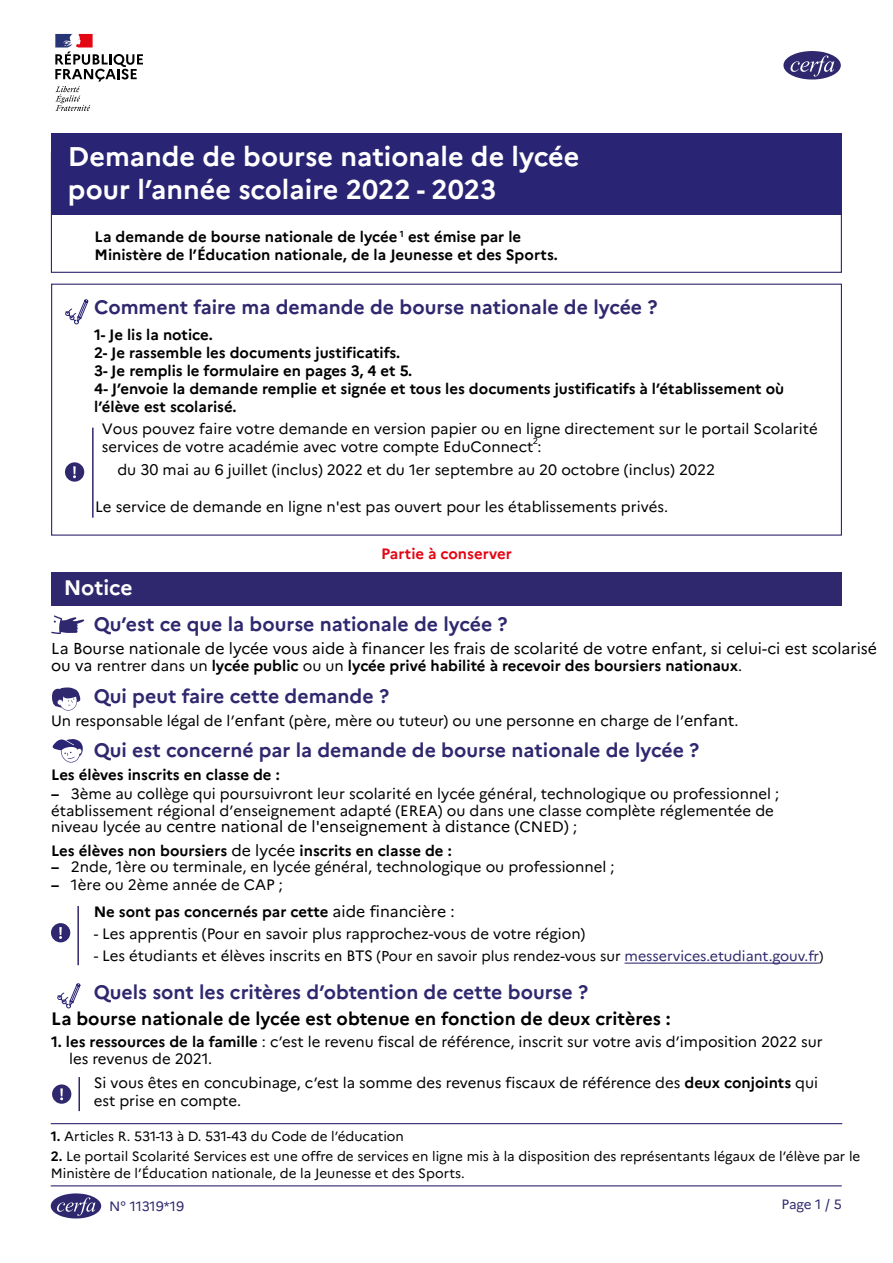
<style>
.page{position:relative;width:893px;height:1263px;background:#fff}
.page>*{position:absolute;margin:0;border:0;box-sizing:border-box;transform-origin:0 0}
.H1_Titre_du_document{font:700 27px/32.4px "Marianne";color:#fff}
.H2_Titre_de_l_encart{font:700 21px "Marianne";letter-spacing:-.005em;color:#fff}
.H3_Sous-titre_1{font:700 19.5px "Marianne";color:#2f286e}
.H4_sous-titres_formu{font:700 18px "Marianne";color:#000}
.Texte_noir{font:15.75px "Marianne";color:#000}
.Texte_important{font:15px/18.3px "Marianne";color:#000}
.Texte_noir-2{font:15px/16.2px "Marianne";color:#000}
.H3_Sous-titre_1-2{font:700 15px/18px "Marianne";color:#000}
.Texte_important-2{font:700 15px/18px "Marianne";color:#000}
.Texte_noir-3{font:700 15px "Marianne";color:#000}
.consigne{font:700 15px "Marianne";color:#e30613}
.légende{font:13.5px/16.2px "Marianne";color:#000}
.t1{font:13.5px "Marianne";letter-spacing:-.015em;color:#2f286e}
.Texte_important-3{font:8.7px "Marianne";color:#000}
.s1{font-style:inherit}
.s2{font-weight:400;font-size:15.75px}
.s3{font-weight:400}
.s4{font-size:15.75px}
.s5{font-weight:700}
.s6{font-size:15px}
.s7{font-size:14.25px}
.s8{font-size:14.25px;color:#2f286e}
.s9{font-size:13.5px}
</style>
<div class="page">
<svg style="left:50px;top:1193px;width:51px;height:25px"></svg>
<hr style="left:51px;top:1185px;width:791px;height:1px;background:#2f286e">
<div style="left:51px;top:284px;width:791px;height:252px;border:1px solid #2f286e"></div>
<hr style="left:92px;top:428px;width:2px;height:90px;background:#2f286e">
<div style="left:65px;top:462px;width:19px;height:20px;background:#2f286e;border-radius:50%"></div>
<svg style="left:73px;top:466px;width:3px;height:12px"></svg>
<div style="left:51px;top:134px;width:791px;height:81px;background:#292473"></div>
<svg style="left:55px;top:34px;width:88px;height:77px"></svg>
<hr style="left:51px;top:1123px;width:791px;height:1px;background:#2f286e">
<div style="left:51px;top:572px;width:791px;height:33px;background:#2f286e"></div>
<hr style="left:625px;top:962px;width:194px;height:2px;background:#2f286e">
<hr style="left:78px;top:1077px;width:2px;height:34px;background:#2f286e">
<hr style="left:77px;top:906px;width:2px;height:59px;background:#2f286e">
<div style="left:52px;top:1084px;width:19px;height:20px;background:#2f286e;border-radius:50%"></div>
<svg style="left:60px;top:1088px;width:3px;height:12px"></svg>
<div style="left:51px;top:923px;width:19px;height:19px;background:#2f286e;border-radius:50%"></div>
<svg style="left:59px;top:927px;width:3px;height:12px"></svg>
<svg style="left:51px;top:615px;width:33px;height:19px"></svg>
<svg style="left:52px;top:687px;width:28px;height:23px"></svg>
<svg style="left:57px;top:983px;width:24px;height:26px"></svg>
<svg style="left:52px;top:739px;width:31px;height:23px"></svg>
<svg style="left:783px;top:51px;width:58px;height:29px"></svg>
<svg style="left:65px;top:299px;width:24px;height:26px"></svg>
<h1 class="H1_Titre_du_document" style="left:68px;top:141px;width:513px">Demande de bourse nationale de lycée pour l’année scolaire 2022 - 2023</h1>
<p class="Texte_important-2" style="left:95px;top:227px;width:465px">La demande de bourse nationale de lycée <sup>1</sup> est émise par le<br>Ministère de l’Éducation nationale, de la Jeunesse et des Sports.</p>
<h3 class="H3_Sous-titre_1" style="left:94px;top:295px;width:565px">Comment faire ma demande de bourse nationale de lycée ?</h3>
<h3 class="H3_Sous-titre_1-2" style="left:94px;top:326px;width:691px">1- Je lis la notice.<br>2- Je rassemble les documents justificatifs.<br>3- Je remplis le formulaire en pages 3, 4 et 5.<br>4- J’envoie la demande remplie et signée et tous les documents justificatifs à l’établissement où l’élève est scolarisé.</h3>
<p class="Texte_important" style="left:102px;top:419px;width:717px">Vous pouvez faire votre demande en version papier ou en ligne directement sur le portail Scolarité services de votre académie avec votre compte EduConnect :</p>
<p class="Texte_important-3" style="left:533px;top:436px;width:7px">2</p>
<p class="Texte_important" style="left:117px;top:460px;width:599px">du <span class="s1">30</span> mai au 6 juillet (inclus) 2022 et du 1er septembre au 20 octobre (inclus) 2022</p>
<p class="Texte_noir-2" style="left:95px;top:499px;width:574px">Le service de demande en ligne n'est pas ouvert pour les établissements privés.</p>
<h2 class="H2_Titre_de_l_encart" style="left:64px;top:575px;width:70px">Notice</h2>
<p class="consigne" style="left:381px;top:545px;width:132px">Partie à conserver</p>
<h3 class="H3_Sous-titre_1" style="left:94px;top:612px;width:415px">Qu’est ce que la bourse nationale de lycée ?</h3>
<p class="Texte_noir" style="left:51px;top:639px;width:827px">La Bourse nationale de lycée vous aide à financer les frais de scolarité de votre enfant, si celui-ci est scolarisé</p>
<p class="Texte_noir-3" style="left:51px;top:657px;width:692px"><span class="s2">ou va</span> <span class="s3">rentrer dans un</span> lycée public <span class="s3">ou un</span> lycée privé habilité à recevoir des boursiers nationaux<span class="s3">.</span></p>
<h3 class="H3_Sous-titre_1" style="left:94px;top:684px;width:297px">Qui peut faire cette demande ?</h3>
<p class="Texte_noir-2" style="left:51px;top:712px;width:689px">Un responsable légal de l’<span class="s4">enfant</span> (père, mère ou tuteur) ou une personne en charge de l’<span class="s4">enfant</span>.</p>
<h3 class="H3_Sous-titre_1" style="left:94px;top:739px;width:607px">Qui est concerné par la demande de bourse nationale de lycée ?</h3>
<p class="Texte_noir-3" style="left:51px;top:765px;width:230px">Les élèves inscrits en classe de :</p>
<p class="Texte_important" style="left:51px;top:785px;width:729px;line-height:16.6px"><span class="s5">–</span> 3ème au collège qui poursuivront leur scolarité en lycée général, technologique ou professionnel ; établissement régional d’enseignement adapté (EREA) ou dans une classe complète réglementée de</p>
<p class="Texte_noir" style="left:51px;top:817px;width:527px"><span class="s6">niveau lycée au</span> centre national de l'enseignement à distance (<span class="s6">CNED</span>) <span class="s6">;</span></p>
<p class="H3_Sous-titre_1-2" style="left:51px;top:841px;width:402px">Les élèves non boursiers <span class="s2">de lycée</span> inscrits en classe de :</p>
<p class="Texte_important" style="left:51px;top:858px;width:565px"><span class="s5">–</span> 2nde, 1ère ou terminale, en lycée général, technologique ou professionnel ;</p>
<p class="Texte_important" style="left:51px;top:876px;width:233px"><span class="s5">–</span> 1ère ou 2ème année de CAP ;</p>
<p class="Texte_important-2" style="left:94px;top:902px;width:363px">Ne sont pas concernés par cette <span class="s2">aide financière :</span></p>
<p class="Texte_important" style="left:94px;top:924px;width:493px">- Les apprentis (Pour en savoir plus rapprochez-vous de votre région)</p>
<p class="Texte_important" style="left:94px;top:947px;width:731px">- Les étudiants et élèves inscrits en BTS <span class="s7">(Pour en savoir plus rendez-vous sur</span> <span class="s8">messervices.etudiant.gouv.fr</span><span class="s9">)</span></p>
<h3 class="H3_Sous-titre_1" style="left:94px;top:980px;width:496px">Quels sont les critères d’obtention de cette bourse ?</h3>
<p class="H4_sous-titres_formu" style="left:51px;top:1008px;width:621px">La bourse nationale de lycée est obtenue en fonction de deux critères :</p>
<p class="Texte_noir-2" style="left:69px;top:1034px;width:755px;text-indent:-18px"><span class="s5">1. les ressources de la famille</span> : c’est le revenu fiscal de référence, inscrit sur votre avis d’imposition 2022 sur les revenus de 2021.</p>
<p class="Texte_important" style="left:94px;top:1073px;width:726px">Si vous êtes en concubinage, c’est la somme des revenus fiscaux de référence des <span class="s5">deux conjoints</span> qui est prise en compte.</p>
<p class="légende" style="left:51px;top:1128px;width:355px"><span class="s5">1.</span> Articles R. 531-13 à D. 531-43 du Code de l’éducation</p>
<p class="légende" style="left:51px;top:1148px;width:811px"><span class="s5">2.</span> Le portail Scolarité Services est une offre de services en ligne mis à la disposition des représentants légaux de l’élève par le<br>Ministère de l’Éducation nationale, de la Jeunesse et des Sports.</p>
<p class="t1" style="left:109px;top:1198px;width:76px">N° 11319*19</p>
<p class="t1" style="left:781px;top:1196px;width:62px">Page 1 / 5</p>
</div>
